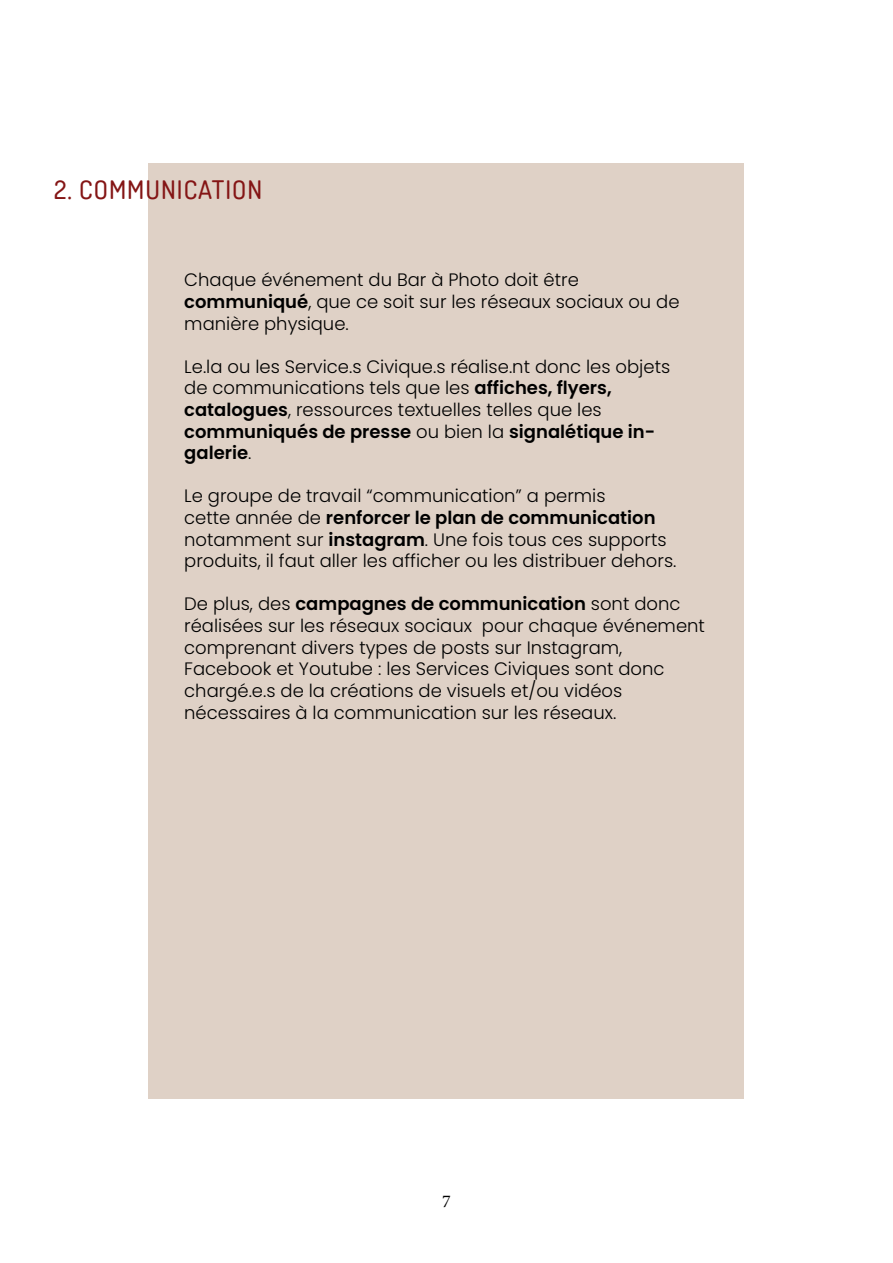
<style>
.page{position:relative;width:893px;height:1263px;background:#fff}
.page>*{position:absolute;margin:0;border:0;box-sizing:border-box;transform-origin:0 0}
.t1{font:500 25.5px "Dosis";letter-spacing:.04em;color:#841515}
.t2{font:300 18px/21.6px "Poppins";color:#000}
.t3{font:18px "Minion Pro";color:#000}
.s1{font-weight:600}
</style>
<div class="page">
<div style="left:149px;top:164px;width:595px;height:935px;background:#dfd1c6"></div>
<h1 class="t1" style="left:54px;top:173px;width:210px">2. COMMUNICATION</h1>
<p class="t2" style="left:184px;top:269px;width:497px">Chaque événement du Bar à Photo doit être <span class="s1">communiqué</span>, que ce soit sur les réseaux sociaux ou de manière physique.</p>
<p class="t2" style="left:184px;top:356px;width:487px">Le.la ou les Service.s Civique.s réalise.nt donc les objets de communications tels que les <span class="s1">affiches, flyers, catalogues</span>, ressources textuelles telles que les <span class="s1">communiqués de presse</span> ou bien la <span class="s1">signalétique in&shy;galerie</span>.</p>
<p class="t2" style="left:184px;top:485px;width:494px">Le groupe de travail “communication” a permis<br>cette année de <span class="s1">renforcer le plan de communication </span>notamment sur <span class="s1">instagram</span>. Une fois tous ces supports produits, il faut aller les afficher ou les distribuer dehors.</p>
<p class="t2" style="left:184px;top:593px;width:522px">De plus, des <span class="s1">campagnes de communication</span> sont donc réalisées sur les réseaux sociaux pour chaque événement comprenant divers types de posts sur Instagram, Facebook et Youtube : les Services Civiques sont donc chargé.e.s de la créations de visuels et/ou vidéos nécessaires à la communication sur les réseaux.</p>
<p class="t3" style="left:442px;top:1189px;width:10px">7</p>
</div>
